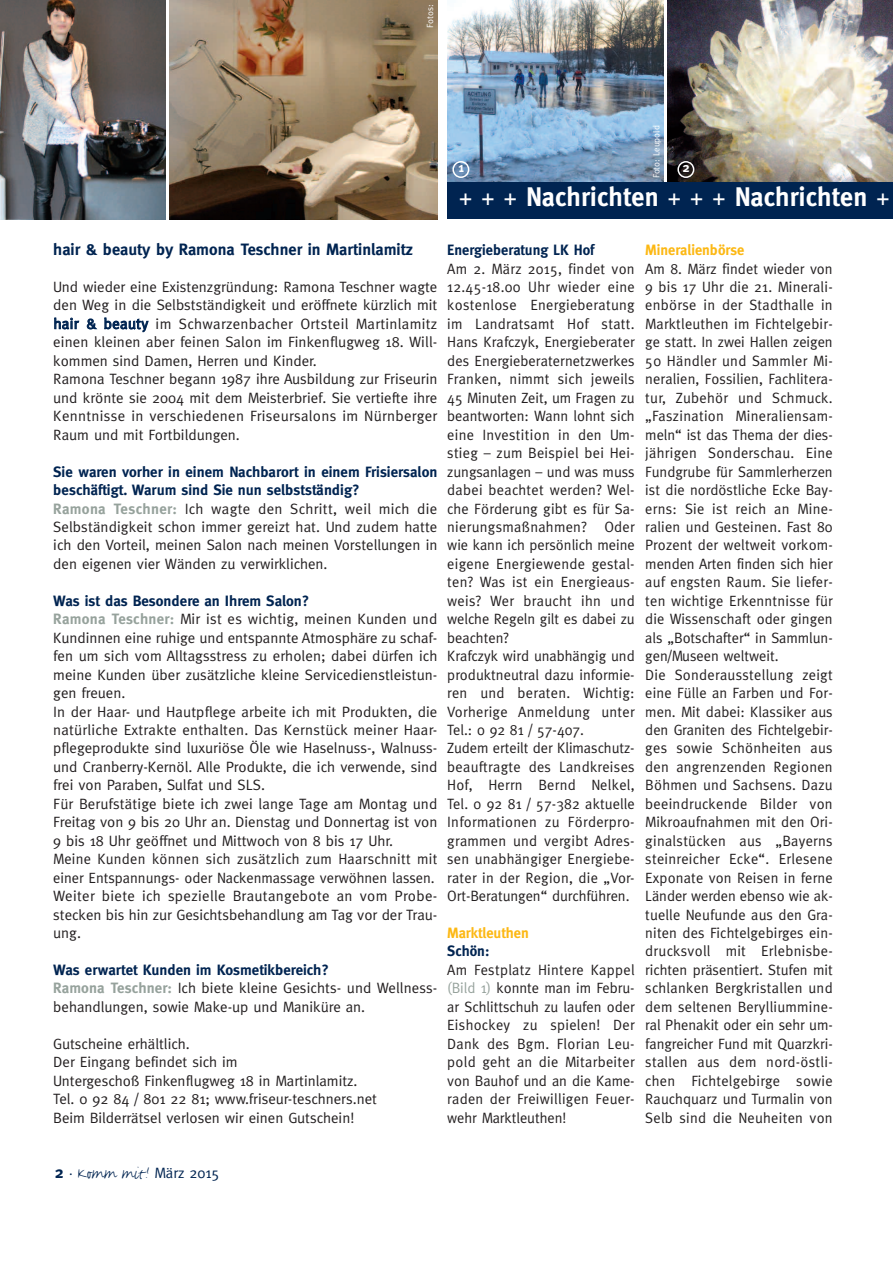
<style>
.page{position:relative;width:893px;height:1263px;background:#fff}
.page>*{position:absolute;margin:0;border:0;box-sizing:border-box;transform-origin:0 0}
.t1{font:26.85px "Meta Bold+GRTUFH";letter-spacing:.01em;color:#fff}
.t2{font:19.5px "FF Justlefthand+XJRGNT";color:#002451}
.t3{font:16.5px "Meta Bold+GRTUFH";color:#002451}
.t4{font:15px/18.5px "Meta Normal+QHVUOW";letter-spacing:.005em;color:#231f20}
.t5{font:15px/18.5px "Meta Bold+GRTUFH";color:#002451}
.t6{font:15px "Meta Bold+GRTUFH";color:#fcb814}
.t7{font:13.5px "Meta Bold+GRTUFH";color:#fff}
.t8{font:9px "Meta Normal+QHVUOW";color:#fff}
.s1{font-family:"Meta Normal+QHVUOW"}
.s2{color:#002451}
.s3{font-family:"Meta Bold+GRTUFH";color:#96a29c}
.s4{color:#96a29c}
.s5{font-family:"Meta Bold+GRTUFH";font-size:16.5px}
.s6{font-family:"Meta Normal+QHVUOW";font-size:13.5px}
.s7{font-family:"Meta Normal+QHVUOW";font-size:15px}
</style>
<div class="page">
<img style="left:0;top:0;width:893px;height:220px">
<p class="t8" style="left:425px;top:28px;width:25px;rotate:-90deg">Fotos:</p>
<p class="t8" style="left:651px;top:178px;width:54px;rotate:-90deg">Foto: Leupold</p>
<p class="t7" style="left:458px;top:159px;width:8px">1</p>
<p class="t7" style="left:682px;top:159px;width:9px">2</p>
<h1 class="t1" style="left:459px;top:181px;width:432px"><span class="s1">+ + +</span> Nachrichten <span class="s1">+ + +</span> Nachrichten <span class="s1">+</span></h1>
<p class="t3" style="left:53px;top:240px;width:361px">hair &amp; beauty by Ramona Teschner in Martinlamitz</p>
<p class="t4" style="left:53px;top:278px;width:386px">Und wieder eine Existenzgründung: Ramona Teschner wagte den Weg in die Selbstständigkeit und eröffnete kürzlich mit <span class="s2">hair &amp; beauty</span> im Schwarzenbacher Ortsteil Martinlamitz einen kleinen aber feinen Salon im Finkenflugweg 18. Will&shy;kommen sind Damen, Herren und Kinder.<br>Ramona Teschner begann 1987 ihre Ausbildung zur Friseurin und krönte sie 2004 mit dem Meisterbrief. Sie vertiefte ihre Kenntnisse in verschiedenen Friseursalons im Nürnberger Raum und mit Fortbildungen.</p>
<p class="t5" style="left:53px;top:462px;width:386px">Sie waren vorher in einem Nachbarort in einem Frisiersalon beschäftigt. Warum sind Sie nun selbstständig?</p>
<p class="t4" style="left:53px;top:499px;width:386px;text-align:justify"><span class="s3">Ramona Teschner:</span> Ich wagte den Schritt, weil mich die Selbständigkeit schon immer gereizt hat. Und zudem hatte ich den Vorteil, meinen Salon nach meinen Vorstellungen in den eigenen vier Wänden zu verwirklichen.</p>
<p class="t5" style="left:53px;top:591px;width:258px">Was ist das Besondere an Ihrem Salon?</p>
<p class="t4" style="left:53px;top:610px;width:386px"><span class="s3">Ramona Teschner:</span> Mir ist es wichtig, meinen Kunden und Kundinnen eine ruhige und entspannte Atmosphäre zu schaf&shy;fen um sich vom Alltagsstress zu erholen; dabei dürfen ich meine Kunden über zusätzliche kleine Servicedienstleistun&shy;gen freuen.<br>In der Haar- und Hautpflege arbeite ich mit Produkten, die natürliche Extrakte enthalten. Das Kernstück meiner Haar&shy;pflegeprodukte sind luxuriöse Öle wie Haselnuss-, Walnuss&shy;und Cranberry-Kernöl. Alle Produkte, die ich verwende, sind frei von Paraben, Sulfat und SLS.<br>Für Berufstätige biete ich zwei lange Tage am Montag und Freitag von 9 bis 20 Uhr an. Dienstag und Donnertag ist von 9 bis 18 Uhr geöffnet und Mittwoch von 8 bis 17 Uhr.<br>Meine Kunden können sich zusätzlich zum Haarschnitt mit einer Entspannungs- oder Nackenmassage verwöhnen lassen.<br>Weiter biete ich spezielle Brautangebote an vom Probe&shy;stecken bis hin zur Gesichtsbehandlung am Tag vor der Trau&shy;ung.</p>
<p class="t5" style="left:53px;top:960px;width:277px">Was erwartet Kunden im Kosmetikbereich?</p>
<p class="t4" style="left:53px;top:979px;width:386px"><span class="s3">Ramona Teschner:</span> Ich biete kleine Gesichts- und Wellness&shy;behandlungen, sowie Make-up und Maniküre an.</p>
<p class="t4" style="left:53px;top:1034px;width:325px">Gutscheine erhältlich.<br>Der Eingang befindet sich im<br>Untergeschoß Finkenflugweg 18 in Martinlamitz.<br>Tel. 0 92 84 / 801 22 81; www.friseur-teschners.net Beim Bilderrätsel verlosen wir einen Gutschein!</p>
<p class="t5" style="left:447px;top:241px;width:149px">Energieberatung LK Hof</p>
<p class="t4" style="left:447px;top:259px;width:189px">Am 2. März 2015, findet von<br>12.45-18.00 Uhr wieder eine kostenlose Energieberatung im Landratsamt Hof statt.<br>Hans Krafczyk, Energieberater des Energieberaternetzwerkes<br>Franken, nimmt sich jeweils<br>45 Minuten Zeit, um Fragen zu beantworten: Wann lohnt sich eine Investition in den Um - stieg – zum Beispiel bei Hei&shy;zungsanlagen – und was muss dabei beachtet werden? Wel&shy;che Förderung gibt es für Sa - nierungsmaßnahmen? Oder wie kann ich persönlich meine eigene Energiewende gestal&shy;ten? Was ist ein Energieaus&shy;weis? Wer braucht ihn und welche Re geln gilt es dabei zu beachten?<br>Krafczyk wird un abhängig und produktneutral dazu informie&shy;ren und beraten. Wichtig:<br>Vorherige An meldung unter<br>Tel.: 0 92 81 / 57-407.<br>Zudem erteilt der Klimaschutz&shy;beauftragte des Landkreises<br>Hof, Herrn Bernd Nelkel,<br>Tel. 0 92 81 / 57-382 aktuelle<br>Informationen zu Förderpro&shy;grammen und vergibt Adres&shy;sen unabhängiger Energiebe&shy;rater in der Region, die „Vor-<br>Ort-Beratungen“ durchführen.</p>
<p class="t6" style="left:447px;top:924px;width:83px">Marktleuthen</p>
<p class="t5" style="left:447px;top:942px;width:44px">Schön:</p>
<p class="t4" style="left:447px;top:960px;width:189px;text-align:justify">Am Festplatz Hintere Kappel <span class="s4">(Bild 1)</span> konnte man im Febru&shy;ar Schlittschuh zu laufen oder Eishockey zu spielen! Der Dank des Bgm. Florian Leu&shy;pold geht an die Mitarbeiter von Bauhof und an die Kame&shy;raden der Freiwilligen Feuer&shy;wehr Marktleuthen!</p>
<p class="t6" style="left:645px;top:241px;width:101px">Mineralienbörse</p>
<p class="t4" style="left:645px;top:259px;width:189px">Am 8. März findet wieder von<br>9 bis 17 Uhr die 21. Minerali&shy;enbörse in der Stadthalle in<br>Marktleuthen im Fichtelgebir&shy;ge statt. In zwei Hallen zeigen<br>50 Händler und Sammler Mi - neralien, Fossilien, Fachlitera&shy;tur, Zubehör und Schmuck. „Fas zination Mineraliensam&shy;meln“ ist das Thema der dies&shy;jährigen Sonderschau. Eine<br>Fundgrube für Sammlerherzen ist die nordöstliche Ecke Bay&shy;erns: Sie ist reich an Mine&shy;ralien und Ge steinen. Fast 80<br>Prozent der weltweit vorkom&shy;menden Arten finden sich hier auf engsten Raum. Sie liefer&shy;ten wichtige Er kenntnisse für die Wissenschaft oder gingen als „Botschafter“ in Sammlun&shy;gen/Museen weltweit.<br>Die Sonderausstellung zeigt eine Fülle an Farben und For&shy;men. Mit dabei: Klassiker aus den Graniten des Fichtelgebir&shy;ges sowie Schönheiten aus den angrenzenden Regionen<br>Böhmen und Sachsens. Dazu beeindruckende Bilder von<br>Mikroaufnahmen mit den Ori&shy;ginalstücken aus „Bayerns steinreicher Ecke“. Erlesene<br>Exponate von Reisen in ferne<br>Länder werden ebenso wie ak - tuelle Neufunde aus den Gra&shy;niten des Fichtelgebirges ein&shy;drucksvoll mit Erlebnisbe&shy;rich ten präsentiert. Stufen mit schlanken Bergkristallen und dem seltenen Berylliummine&shy;ral Phenakit oder ein sehr um - fangreicher Fund mit Quarzkri&shy;stallen aus dem nord-öst li&shy;chen Fichtelgebirge so wie<br>Rauchquarz und Turmalin von<br>Selb sind die Neuheiten von</p>
<h2 class="t2" style="left:55px;top:1160px;width:166px"><span class="s5">2</span> <span class="s6">·</span> Komm mit! <span class="s7">März 2015</span></h2>
</div>
